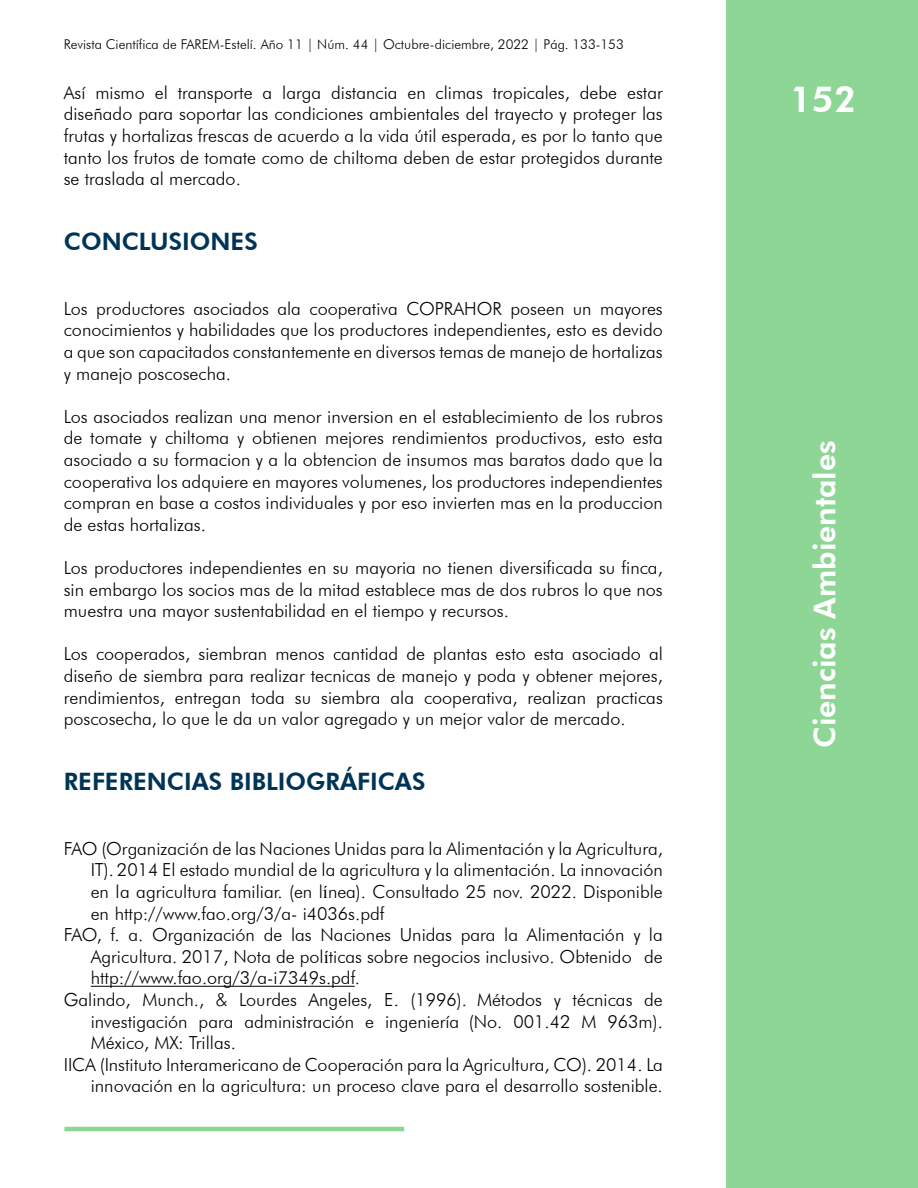
<style>
.page{position:relative;width:918px;height:1188px;background:#fff}
.page>*{position:absolute;margin:0;border:0;box-sizing:border-box;transform-origin:0 0}
.t1{font:800 36px "Futura BT";color:#fff}
.t2{font:800 30px "Futura BT";color:#fff}
.t3{font:800 24px "Futura BT";color:#003457}
.t4{font:300 18px/21.6px "Futura BT";color:#000;text-align:justify}
.t5{font:300 13.5px "Futura BT";color:#000}
.s1{font-family:"Times New Roman";font-weight:400}
</style>
<div class="page">
<div style="left:727px;top:0;width:191px;height:1188px;background:#8ed696"></div>
<hr style="left:64px;top:1127px;width:340px;height:4px;background:#8ed696">
<hr style="left:91px;top:986px;width:264px;height:1px;background:#000">
<p class="t5" style="left:64px;top:36px;width:562px">Revista Científica de FAREM-Estelí. Año 11 | Núm. 44 | Octubre-diciembre, 2022 | Pág. 133-153</p>
<p class="t4" style="left:64px;top:81px;width:601px">Así mismo el transporte a larga distancia en climas tropicales, debe estar diseñado para soportar las condiciones ambientales del trayecto y proteger las frutas y hortalizas frescas de acuerdo a la vida útil esperada, es por lo tanto que tanto los frutos de tomate como de chiltoma deben de estar protegidos durante se traslada al mercado.</p>
<h3 class="t3" style="left:64px;top:227px;width:196px">CONCLUSIONES</h3>
<p class="t4" style="left:64px;top:297px;width:601px">Los productores asociados ala cooperativa COPRAHOR poseen un mayores conocimientos y habilidades que los productores independientes, esto es devido a que son capacitados constantemente en diversos temas de manejo de hortalizas y manejo poscosecha.</p>
<p class="t4" style="left:64px;top:405px;width:601px">Los asociados realizan una menor inversion en el establecimiento de los rubros de tomate y chiltoma y obtienen mejores rendimientos productivos, esto esta asociado a su formacion y a la obtencion de insumos mas baratos dado que la cooperativa los adquiere en mayores volumenes, los productores independientes compran en base a costos individuales y por eso invierten mas en la produccion de estas hortalizas.</p>
<p class="t4" style="left:64px;top:557px;width:601px">Los productores independientes en su mayoria no tienen diversificada su finca, sin embargo los socios mas de la mitad establece mas de dos rubros lo que nos muestra una mayor sustentabilidad en el tiempo y recursos.</p>
<p class="t4" style="left:64px;top:643px;width:601px">Los cooperados, siembran menos cantidad de plantas esto esta asociado al diseño de siembra para realizar tecnicas de manejo y poda y obtener mejores, rendimientos, entregan toda su siembra ala cooperativa, realizan practicas poscosecha, lo que le da un valor agregado y un mejor valor de mercado.</p>
<h3 class="t3" style="left:64px;top:767px;width:363px">REFERENCIAS BIBLIOGRÁFICAS</h3>
<p class="t4" style="left:64px;top:837px;width:601px">FAO (Organización de las Naciones Unidas para la Alimentación y la Agricultura,</p>
<p class="t4" style="left:91px;top:859px;width:574px">IT). 2014 El estado mundial de la agricultura y la alimentación. La innovación</p>
<p class="t4" style="left:91px;top:881px;width:574px">en la agricultura familiar. (en l<span class="s1">í</span>nea). Consultado 25 nov. 2022. Disponible</p>
<p class="t4" style="left:91px;top:902px;width:295px">en http://www.fao.org/3/a- i4036s.pdf</p>
<p class="t4" style="left:64px;top:924px;width:601px">FAO, f. a. Organización de las Naciones Unidas para la Alimentación y la</p>
<p class="t4" style="left:91px;top:945px;width:574px">Agricultura. 2017, Nota de pol<span class="s1">í</span>ticas sobre negocios inclusivo. Obtenido de</p>
<p class="t4" style="left:91px;top:967px;width:271px">http://www.fao.org/3/a-i7349s.pdf.</p>
<p class="t4" style="left:64px;top:989px;width:601px">Galindo, Munch., &amp; Lourdes Angeles, E. (1996). Métodos y técnicas de</p>
<p class="t4" style="left:91px;top:1010px;width:574px">investigación para administración e ingeniería (No. 001.42 M 963m).</p>
<p class="t4" style="left:91px;top:1032px;width:147px">México, MX: Trillas.</p>
<p class="t4" style="left:64px;top:1053px;width:601px">IICA (Instituto Interamericano de Cooperación para la Agricultura, CO). 2014. La</p>
<p class="t4" style="left:91px;top:1075px;width:574px">innovación en la agricultura: un proceso clave para el desarrollo sostenible.</p>
<h1 class="t1" style="left:790px;top:78px;width:68px">152</h1>
<h2 class="t2" style="left:807px;top:748px;width:309px;rotate:-90deg">Ciencias Ambientales</h2>
</div>
